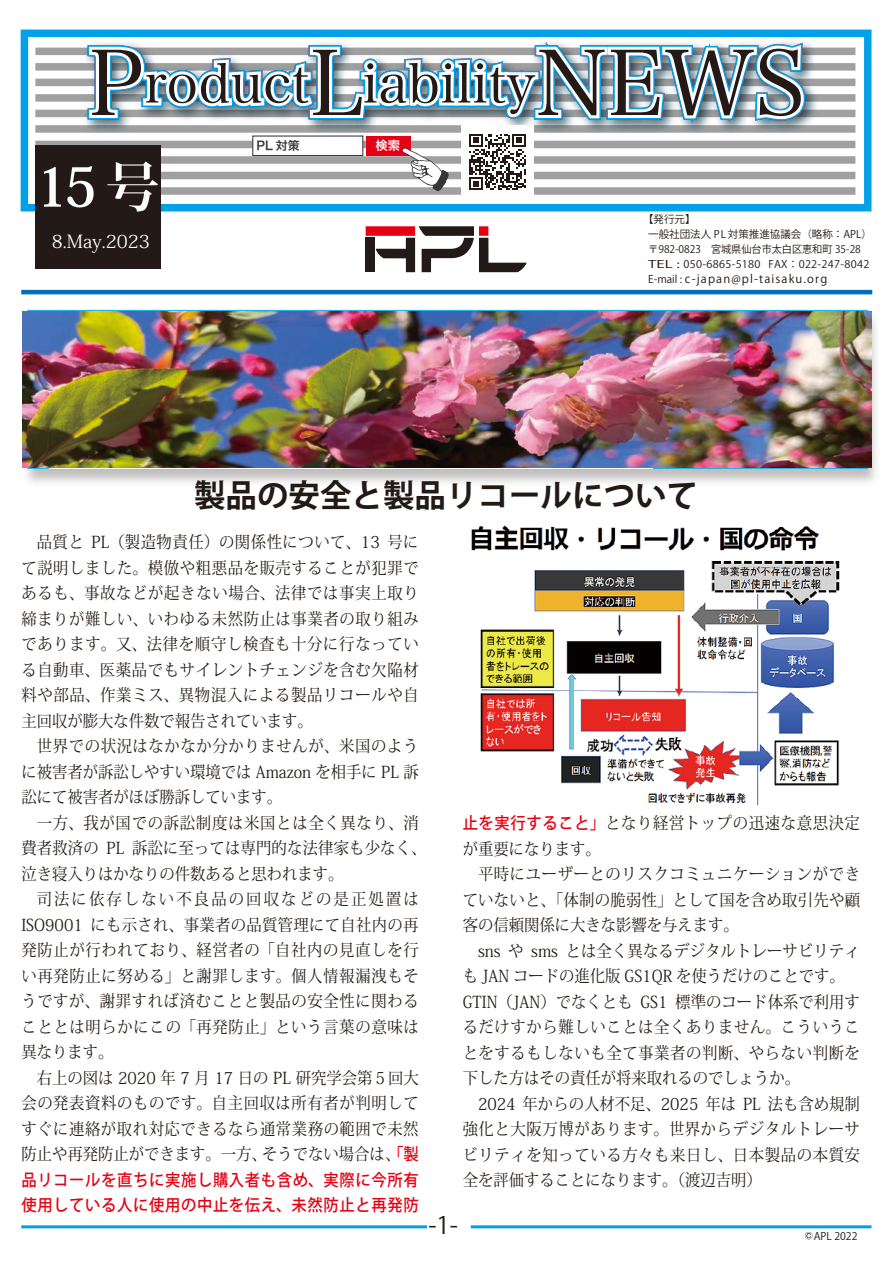
<style>
.page{position:relative;width:893px;height:1263px;background:#fff}
.page>*{position:absolute;margin:0;border:0;box-sizing:border-box;transform-origin:0 0}
.t1{font:700 54px "Koz Min Pr 6 N";color:#fff}
.t2{font:700 31.5px "Koz Go Pr 6 N";color:#231916}
.t3{font:24px "Koz Go Pr 6 N";color:#231916}
.t4{font:18px "Koz Min Pr 6 N";color:#fff}
.t5{font:16.5px/25.5px "Koz Min Pr 6 N";letter-spacing:.04em;color:#231916;scale:.93 1}
.t6{font:16.5px/25.5px "Koz Min Pr 6 N";letter-spacing:.02em;color:#231916;scale:.93 1}
.t7{font:500 16.5px/25.5px "Koz Go Pro";letter-spacing:.04em;color:#e60013;scale:.93 1}
.t8{font:12.3px "Hira Kaku Pro W6";color:#fff}
.t9{font:12px "Hira Kaku Pro W6";color:#373637}
.t10{font:11.55px "Koz Go Pr 6 N";letter-spacing:.1em;color:#231916}
.t11{font:10.5px/15px "Koz Go Pr 6 N";color:#231916}
.s1{font-size:10.5px}
.s2{font-family:"Koz Go Pro";font-weight:500;color:#e60013}
</style>
<div class="page">
<hr style="left:21px;top:1225px;width:407px;height:3px;background:#00a1e9">
<hr style="left:471px;top:1225px;width:400px;height:3px;background:#00a1e9">
<div style="left:427px;top:1215px;width:39px;height:21px;background:#fff"></div>
<svg style="left:805px;top:1232px;width:7px;height:7px"></svg>
<svg style="left:21px;top:30px;width:850px;height:181px"></svg>
<div style="left:35px;top:48px;width:820px;height:7px;background:#a0a0a1"></div>
<div style="left:35px;top:63px;width:820px;height:8px;background:#a0a0a1"></div>
<div style="left:35px;top:79px;width:820px;height:7px;background:#a0a0a1"></div>
<div style="left:35px;top:94px;width:820px;height:8px;background:#a0a0a1"></div>
<div style="left:35px;top:110px;width:820px;height:7px;background:#a0a0a1"></div>
<div style="left:35px;top:125px;width:820px;height:8px;background:#a0a0a1"></div>
<div style="left:35px;top:141px;width:820px;height:7px;background:#a0a0a1"></div>
<div style="left:35px;top:156px;width:820px;height:8px;background:#a0a0a1"></div>
<div style="left:35px;top:172px;width:820px;height:7px;background:#a0a0a1"></div>
<div style="left:35px;top:187px;width:820px;height:8px;background:#a0a0a1"></div>
<div style="left:36px;top:145px;width:125px;height:123px;background:#231916"></div>
<hr style="left:21px;top:290px;width:851px;height:4px;background:#006ebb">
<img style="left:78px;top:32px;width:746px;height:109px">
<svg style="left:366px;top:226px;width:161px;height:46px"></svg>
<div style="left:461px;top:126px;width:73px;height:72px;background:#fff"></div>
<svg style="left:83px;top:29px;width:729px;height:163px"></svg>
<img style="left:22px;top:309px;width:854px;height:174px">
<img style="left:471px;top:525px;width:369px;height:280px">
<img style="left:23px;top:311px;width:848px;height:157px">
<h1 class="t1" style="left:35px;top:156px;width:126px">15号</h1>
<p class="t4" style="left:52px;top:231px;width:100px">8.May.2023</p>
<p class="t9" style="left:256px;top:134px;width:45px">PL 対策</p>
<p class="t8" style="left:376px;top:135px;width:26px">検索</p>
<p class="t11" style="left:648px;top:212px;width:225px;text-indent:-5px">【発行元】<br>一般社団法人 PL対策推進協議会（略称：APL）〒982-0823　宮城県仙台市太白区恵和町 35-28<br>TEL : 050-6865-5180 FAX：022-247-8042</p>
<p class="t10" style="left:648px;top:272px;width:181px"><span class="s1">E-mail :</span> c-japan@pl-taisaku.org</p>
<h2 class="t2" style="left:194px;top:477px;width:506px">製品の安全と製品リコールについて</h2>
<p class="t5" style="left:21px;top:530px;width:437px">　品質と PL（製造物責任）の関係性について、13 号にて説明しました。模倣や粗悪品を販売することが犯罪であるも、事故などが起きない場合、法律では事実上取り締まりが難しい、いわゆる未然防止は事業者の取り組みであります。又、法律を順守し検査も十分に行なっている自動車、医薬品でもサイレントチェンジを含む欠陥材料や部品、作業ミス、異物混入による製品リコールや自主回収が膨大な件数で報告されています。<br>　世界での状況はなかなか分かりませんが、米国のように被害者が訴訟しやすい環境では Amazon を相手に PL 訴訟にて被害者がほぼ勝訴しています。<br>　一方、我が国での訴訟制度は米国とは全く異なり、消費者救済の PL 訴訟に至っては専門的な法律家も少なく、泣き寝入りはかなりの件数あると思われます。<br>　司法に依存しない不良品の回収などの是正処置は<br>ISO9001 にも示され、事業者の品質管理にて自社内の再発防止が行われており、経営者の「自社内の見直しを行い再発防止に努める」と謝罪します。個人情報漏洩もそうですが、謝罪すれば済むことと製品の安全性に関わることとは明らかにこの「再発防止」という言葉の意味は異なります。<br>　右上の図は 2020 年 7 月 17 日の PL 研究学会第５回大会の発表資料のものです。自主回収は所有者が判明してすぐに連絡が取れ対応できるなら通常業務の範囲で未然防止や再発防止ができます。一方、そうでない場合は、<span class="s2">「製</span></p>
<p class="t7" style="left:21px;top:1167px;width:429px">品リコールを直ちに実施し購入者も含め、実際に今所有使用している人に使用の中止を伝え、未然防止と再発防</p>
<p class="t6" style="left:463px;top:811px;width:429px"><span class="s2">止を実行すること」</span>となり経営トップの迅速な意思決定が重要になります。<br>　平時にユーザーとのリスクコミュニケーションができていないと、「体制の脆弱性」として国を含め取引先や顧客の信頼関係に大きな影響を与えます。<br>　sns や sms とは全く異なるデジタルトレーサビリティも JAN コードの進化版 GS1QR を使うだけのことです。<br>GTIN（JAN）でなくとも GS1 標準のコード体系で利用するだけすから難しいことは全くありません。こういうことをするもしないも全て事業者の判断、やらない判断を下した方はその責任が将来取れるのでしょうか。<br>　2024 年からの人材不足、2025 年は PL 法も含め規制強化と大阪万博があります。世界からデジタルトレーサビリティを知っている方々も来日し、日本製品の本質安全を評価することになります。（渡辺吉明）</p>
<h3 class="t3" style="left:428px;top:1212px;width:31px">-1-</h3>
<p class="t11" style="left:814px;top:1228px;width:45px">APL 2022</p>
</div>
